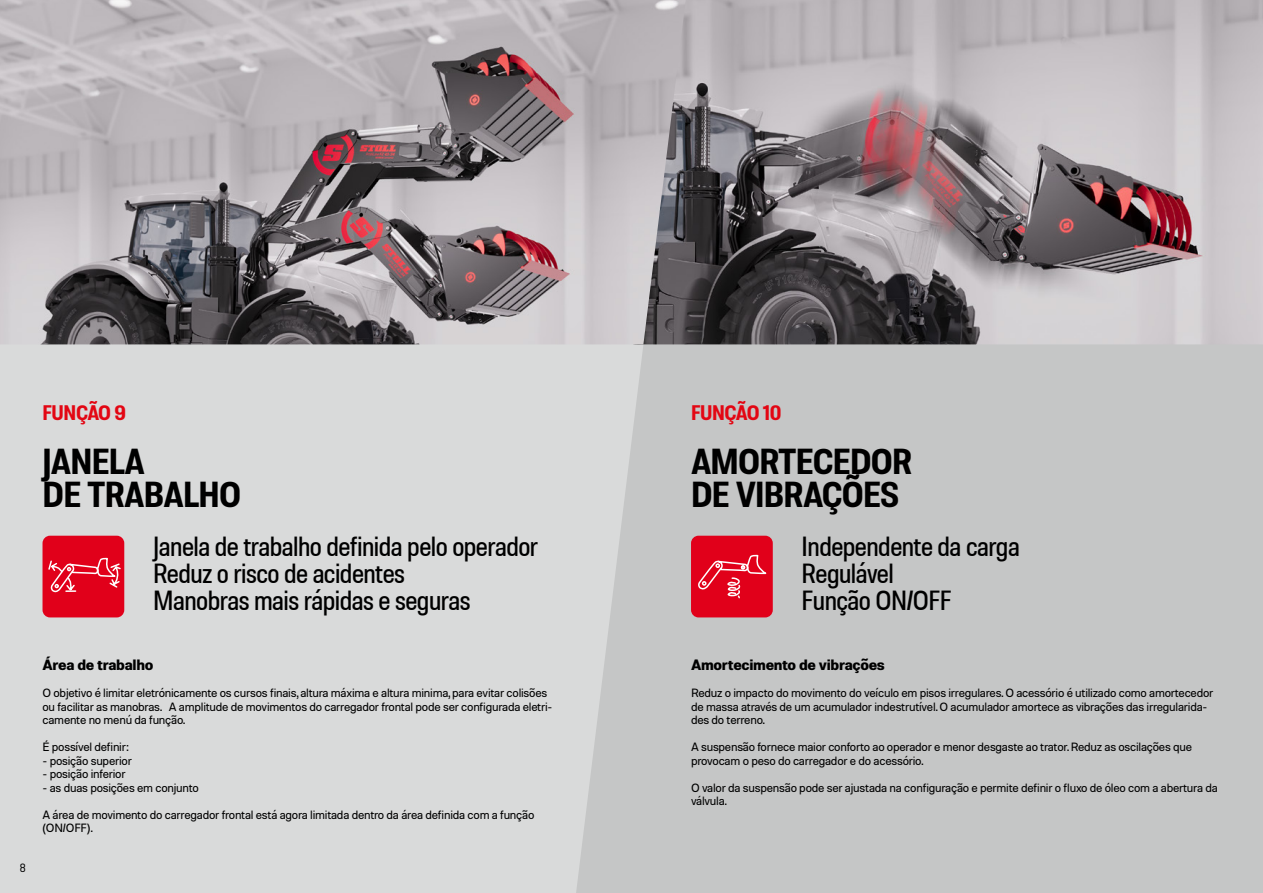
<style>
.page{position:relative;width:1263px;height:893px;background:#d9dada}
.page>*{position:absolute;margin:0;border:0;box-sizing:border-box;transform-origin:0 0}
.t1{font:700 semi-condensed 36px/33px "Molde";letter-spacing:-.02em;color:#000}
.t2{font:500 semi-condensed 27px/27px "Molde";letter-spacing:-.02em;color:#000}
.t3{font:700 semi-condensed 21px "Molde";letter-spacing:-.02em;color:#e30613}
.t4{font:700 15px "Molde";letter-spacing:-.02em;color:#000}
.t5{font:12px/13.5px "Molde";letter-spacing:-.02em;color:#000}
.t6{font:semi-condensed 12px "Molde";color:#000}
</style>
<div class="page">
<div style="left:576px;top:344px;width:687px;height:549px;background:#c5c6c6"></div>
<img style="left:686px;top:0;width:577px;height:344px">
<img style="left:0;top:0;width:686px;height:344px">
<div style="left:43px;top:536px;width:81px;height:81px;background:#e1001a;border-radius:8px"></div>
<svg style="left:48px;top:558px;width:73px;height:35px"></svg>
<div style="left:691px;top:536px;width:82px;height:81px;background:#e1001a;border-radius:8px"></div>
<svg style="left:698px;top:555px;width:69px;height:44px"></svg>
<h3 class="t3" style="left:43px;top:399px;width:85px">FUNÇÃO 9</h3>
<h3 class="t3" style="left:691px;top:399px;width:92px">FUNÇÃO 10</h3>
<h1 class="t1" style="left:43px;top:444px;width:200px">JANELA<br>DE TRABALHO</h1>
<h2 class="t2" style="left:153px;top:533px;width:387px">Janela de trabalho definida pelo operador<br>Reduz o risco de acidentes<br>Manobras mais rápidas e seguras</h2>
<h1 class="t1" style="left:691px;top:444px;width:223px">AMORTECEDOR<br>DE VIBRAÇÕES</h1>
<h2 class="t2" style="left:801px;top:533px;width:220px">Independente da carga<br>Regulável<br>Função ON/OFF</h2>
<p class="t6" style="left:20px;top:860px;width:7px">8</p>
<p class="t4" style="left:43px;top:655px;width:112px">Área de trabalho</p>
<p class="t5" style="left:43px;top:686px;width:511px">O objetivo é limitar eletrónicamente os cursos finais, altura máxima e altura minima, para evitar colisões ou facilitar as manobras. A amplitude de movimentos do carregador frontal pode ser configurada eletri&shy;camente no menú da função.</p>
<p class="t5" style="left:43px;top:740px;width:88px">É possível definir:</p>
<p class="t5" style="left:43px;top:753px;width:91px">- posição superior</p>
<p class="t5" style="left:43px;top:767px;width:85px">- posição inferior</p>
<p class="t5" style="left:43px;top:780px;width:158px">- as duas posições em conjunto</p>
<p class="t5" style="left:43px;top:807px;width:493px">A área de movimento do carregador frontal está agora limitada dentro da área definida com a função (ON/OFF).</p>
<p class="t4" style="left:691px;top:655px;width:195px">Amortecimento de vibrações</p>
<p class="t5" style="left:691px;top:686px;width:524px">Reduz o impacto do movimento do veículo em pisos irregulares. O acessório é utilizado como amortecedor de massa através de um acumulador indestrutível. O acumulador amortece as vibrações das irregularida&shy;des do terreno.</p>
<p class="t5" style="left:691px;top:740px;width:503px">A suspensão fornece maior conforto ao operador e menor desgaste ao trator. Reduz as oscilações que provocam o peso do carregador e do acessório.</p>
<p class="t5" style="left:691px;top:780px;width:528px">O valor da suspensão pode ser ajustada na configuração e permite definir o fluxo de óleo com a abertura da válvula.</p>
</div>
